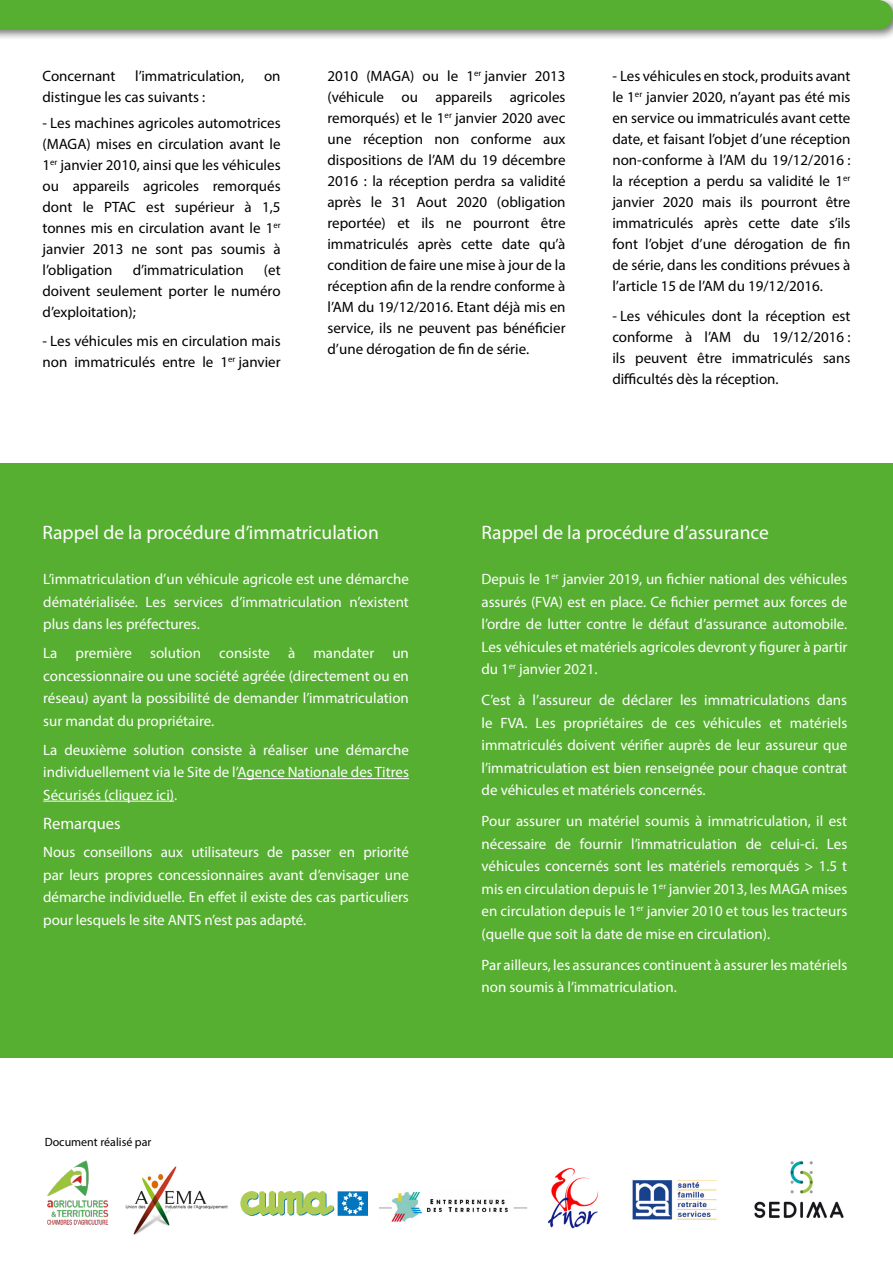
<style>
.page{position:relative;width:893px;height:1263px;background:#fff}
.page>*{position:absolute;margin:0;border:0;box-sizing:border-box;transform-origin:0 0}
.t1{font:19.5px "Myriad Pro";color:#fff}
.t2{font:16.5px "Myriad Pro";color:#fff}
.t3{font:15px/22.5px "Myriad Pro";color:#fff;text-align:justify}
.t4{font:15px/21px "Myriad Pro";color:#000;text-align:justify}
.t5{font:12px "Myriad Pro";color:#000}
</style>
<div class="page">
<div style="left:0;top:463px;width:893px;height:595px;background:#56af31"></div>
<hr style="left:238px;top:778px;width:171px;height:1px;background:#fff">
<hr style="left:43px;top:801px;width:131px;height:1px;background:#fff">
<img style="left:47px;top:1160px;width:62px;height:65px">
<img style="left:125px;top:1166px;width:103px;height:69px">
<img style="left:379px;top:1191px;width:148px;height:31px">
<img style="left:240px;top:1191px;width:127px;height:25px">
<div style="left:0;top:0;width:893px;height:41px;background:#000;opacity:.55"></div>
<div style="left:0;top:0;width:893px;height:30px;background:#56af31"></div>
<img style="left:548px;top:1168px;width:51px;height:61px">
<img style="left:632px;top:1180px;width:85px;height:40px">
<img style="left:754px;top:1161px;width:90px;height:57px">
<p class="t4" style="left:43px;top:66px;width:74px">Concernant</p>
<p class="t4" style="left:135px;top:66px;width:111px">l’immatriculation,</p>
<p class="t4" style="left:264px;top:66px;width:18px">on</p>
<p class="t4" style="left:43px;top:87px;width:164px">distingue les cas suivants :</p>
<p class="t4" style="left:43px;top:112px;width:240px">- Les machines agricoles automotrices (MAGA) mises en circulation avant le 1<sup>er</sup> janvier 2010, ainsi que les véhicules ou appareils agricoles remorqués dont le PTAC est supérieur à 1,5 tonnes mis en circulation avant le 1<sup>er </sup>janvier 2013 ne sont pas soumis à l’obligation</p>
<p class="t4" style="left:133px;top:259px;width:112px">d’immatriculation</p>
<p class="t4" style="left:43px;top:259px;width:240px;text-indent:221px">(et doivent seulement porter le numéro d’exploitation);</p>
<p class="t4" style="left:43px;top:330px;width:240px">- Les véhicules mis en circulation mais non immatriculés entre le 1<sup>er</sup> janvier</p>
<p class="t4" style="left:327px;top:66px;width:240px">2010 (MAGA) ou le 1<sup>er</sup> janvier 2013 (véhicule ou appareils agricoles remorqués) et le 1<sup>er</sup> janvier 2020 avec une réception non conforme aux dispositions de l’AM du 19 décembre 2016 : la réception perdra sa validité après le 31 Aout 2020 (obligation reportée) et ils ne pourront être immatriculés après cette date qu’à condition de faire une mise à jour de la réception afin de la rendre conforme à l’AM du 19/12/2016. Etant déjà mis en service, ils ne peuvent pas bénéficier d’une dérogation de fin de série.</p>
<p class="t4" style="left:612px;top:66px;width:240px">- Les véhicules en stock, produits avant le 1<sup>er</sup> janvier 2020, n’ayant pas été mis en service ou immatriculés avant cette date, et faisant l’objet d’une réception non-conforme à l’AM du 19/12/2016 : la réception a perdu sa validité le 1<sup>er </sup>janvier 2020 mais ils pourront être immatriculés après cette date s’ils font l’objet d’une dérogation de fin de série, dans les conditions prévues à l’article 15 de l’AM du 19/12/2016.</p>
<p class="t4" style="left:612px;top:305px;width:240px">- Les véhicules dont la réception est conforme à l’AM du 19/12/2016 : ils peuvent être immatriculés sans difficultés dès la réception.</p>
<h1 class="t1" style="left:43px;top:520px;width:338px">Rappel de la procédure d’immatriculation</h1>
<p class="t3" style="left:43px;top:568px;width:367px">L’immatriculation d’un véhicule agricole est une démarche dématérialisée. Les services d’immatriculation n’existent plus dans les préfectures.</p>
<p class="t3" style="left:43px;top:642px;width:367px">La première solution consiste à mandater un concessionnaire ou une société agréée (directement ou en réseau) ayant la possibilité de demander l’immatriculation sur mandat du propriétaire.</p>
<p class="t3" style="left:43px;top:738px;width:367px">La deuxième solution consiste à réaliser une démarche individuellement via le Site de l’Agence Nationale des Titres Sécurisés (cliquez ici).</p>
<p class="t2" style="left:43px;top:813px;width:79px">Remarques</p>
<p class="t3" style="left:43px;top:841px;width:367px">Nous conseillons aux utilisateurs de passer en priorité par leurs propres concessionnaires avant d’envisager une démarche individuelle. En effet il existe des cas particuliers pour lesquels le site ANTS n’est pas adapté.</p>
<p class="t5" style="left:45px;top:1135px;width:108px">Document réalisé par</p>
<h1 class="t1" style="left:482px;top:520px;width:289px">Rappel de la procédure d’assurance</h1>
<p class="t3" style="left:482px;top:568px;width:367px">Depuis le 1<sup>er</sup> janvier 2019, un fichier national des véhicules assurés (FVA) est en place. Ce fichier permet aux forces de l’ordre de lutter contre le défaut d’assurance automobile.<br>Les véhicules et matériels agricoles devront y figurer à partir du 1<sup>er</sup> janvier 2021.</p>
<p class="t3" style="left:482px;top:689px;width:367px">C’est à l’assureur de déclarer les immatriculations dans le FVA. Les propriétaires de ces véhicules et matériels immatriculés doivent vérifier auprès de leur assureur que l’immatriculation est bien renseignée pour chaque contrat de véhicules et matériels concernés.</p>
<p class="t3" style="left:482px;top:810px;width:367px">Pour assurer un matériel soumis à immatriculation, il est nécessaire de fournir l’immatriculation de celui-ci. Les véhicules concernés sont les matériels remorqués &gt; 1.5 t mis en circulation depuis le 1<sup>er</sup> janvier 2013, les MAGA mises en circulation depuis le 1<sup>er</sup> janvier 2010 et tous les tracteurs (quelle que soit la date de mise en circulation).</p>
<p class="t3" style="left:482px;top:953px;width:367px">Par ailleurs, les assurances continuent à assurer les matériels non soumis à l’immatriculation.</p>
</div>
